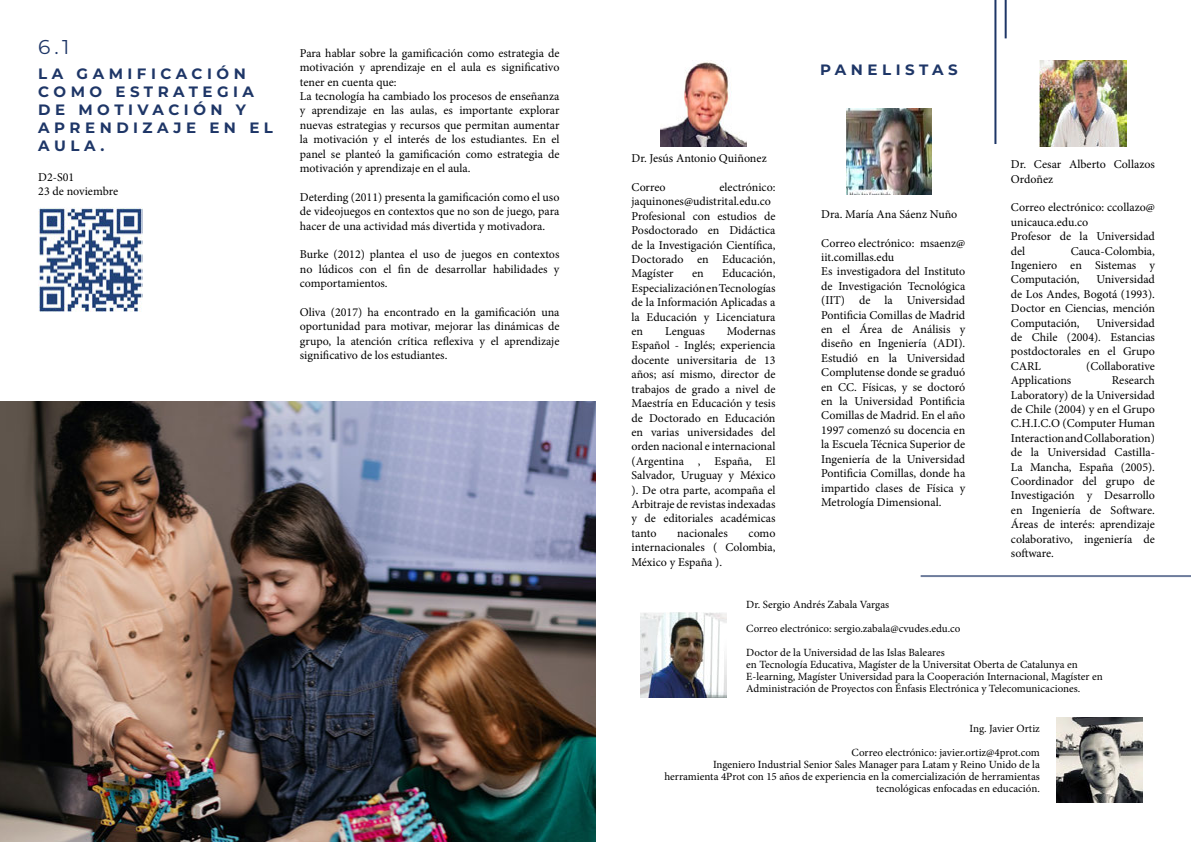
<style>
.page{position:relative;width:1191px;height:842px;background:#fff}
.page>*{position:absolute;margin:0;border:0;box-sizing:border-box;transform-origin:0 0}
.t1{font:20px "Montserrat";color:#1e3667}
.t2{font:700 15px/18px "Montserrat";letter-spacing:.3em;color:#1e3667}
.t3{font:12px/14.4px "Minion Pro";color:#000;text-align:justify}
.t4{font:11px/12px "Minion Pro";color:#000;text-align:right}
</style>
<div class="page">
<img style="left:0;top:401px;width:595px;height:441px">
<img style="left:38px;top:208px;width:104px;height:104px">
<img style="left:661px;top:62px;width:85px;height:84px">
<img style="left:846px;top:109px;width:85px;height:85px">
<img style="left:641px;top:612px;width:85px;height:85px">
<img style="left:1040px;top:61px;width:86px;height:86px">
<img style="left:1056px;top:717px;width:86px;height:86px">
<hr style="left:920px;top:575px;width:271px;height:2px;background:#1e3667">
<hr style="left:994px;top:0;width:2px;height:144px;background:#1e3667">
<hr style="left:1004px;top:0;width:2px;height:38px;background:#1e3667">
<h1 class="t1" style="left:38px;top:33px;width:33px">6.1</h1>
<p class="t2" style="left:38px;top:64px;width:236px">LA GAMIFICACIÓN<br>COMO ESTRATEGIA<br>DE MOTIVACIÓN Y<br>APRENDIZAJE EN EL<br>AULA.</p>
<p class="t3" style="left:38px;top:170px;width:81px">D2-S01<br>23 de noviembre</p>
<p class="t3" style="left:300px;top:46px;width:261px;text-align:left">Para hablar sobre la gamificación como estrategia de motivación y aprendizaje en el aula es significativo tener en cuenta que:<br>La tecnología ha cambiado los procesos de enseñanza y aprendizaje en las aulas, es importante explorar nuevas estrategias y recursos que permitan aumentar la motivación y el interés de los estudiantes. En el panel se planteó la gamificación como estrategia de motivación y aprendizaje en el aula.</p>
<p class="t3" style="left:300px;top:190px;width:261px">Deterding (2011) presenta la gamificación como el uso de videojuegos en contextos que no son de juego, para hacer de una actividad más divertida y motivadora.</p>
<p class="t3" style="left:300px;top:247px;width:261px">Burke (2012) plantea el uso de juegos en contextos no lúdicos con el fin de desarrollar habilidades y comportamientos.</p>
<p class="t3" style="left:300px;top:305px;width:261px">Oliva (2017) ha encontrado en la gamificación una oportunidad para motivar, mejorar las dinámicas de grupo, la atención crítica reflexiva y el aprendizaje significativo de los estudiantes.</p>
<p class="t3" style="left:631px;top:151px;width:137px">Dr. Jesús Antonio Quiñonez</p>
<p class="t3" style="left:631px;top:180px;width:36px">Correo</p>
<p class="t3" style="left:631px;top:180px;width:145px;text-align:left;text-indent:88px">electrónico: jaquinones@udistrital.edu.co<br>Profesional con estudios de<br>Posdoctorado en Didáctica de la Investigación Científica,<br>Doctorado en Educación,<br>Magíster</p>
<p class="t3" style="left:631px;top:266px;width:146px;text-indent:91px">Educación, Especialización en Tecnologías de la Información Aplicadas a la Educación y Licenciatura en</p>
<p class="t3" style="left:692px;top:266px;width:13px">en</p>
<p class="t3" style="left:631px;top:324px;width:146px;text-indent:95px">Modernas Español - Inglés; experiencia docente universitaria de 13 años; así mismo, director de trabajos de grado a nivel de Maestría en Educación y tesis de Doctorado en Educación en varias universidades del orden nacional e internacional (Argentina , España, El Salvador, Uruguay y México ). De otra parte, acompaña el Arbitraje de revistas indexadas y de editoriales académicas tanto</p>
<p class="t3" style="left:665px;top:324px;width:41px">Lenguas</p>
<p class="t3" style="left:677px;top:526px;width:52px">nacionales</p>
<p class="t3" style="left:631px;top:526px;width:146px;text-indent:117px">como internacionales ( Colombia, México y España ).</p>
<p class="t2" style="left:820px;top:61px;width:139px">PANELISTAS</p>
<p class="t3" style="left:821px;top:207px;width:138px">Dra. María Ana Sáenz Nuño</p>
<p class="t3" style="left:821px;top:236px;width:146px;text-align:left">Correo electrónico: msaenz@ iit.comillas.edu<br>Es investigadora del Instituto de Investigación Tecnológica (IIT) de la Universidad<br>Pontificia Comillas de Madrid en el Área de Análisis y diseño en Ingeniería (ADI).<br>Estudió en la Universidad<br>Complutense donde se graduó en CC. Físicas, y se doctoró en la Universidad Pontificia<br>Comillas de Madrid. En el año<br>1997 comenzó su docencia en la Escuela Técnica Superior de<br>Ingeniería de la Universidad<br>Pontificia Comillas, donde ha impartido clases de Física y<br>Metrología Dimensional.</p>
<p class="t3" style="left:1011px;top:157px;width:145px">Dr. Cesar Alberto Collazos<br>Ordoñez</p>
<p class="t3" style="left:1011px;top:200px;width:145px;text-align:left">Correo electrónico: ccollazo@ unicauca.edu.co<br>Profesor de la Universidad del</p>
<p class="t3" style="left:1011px;top:244px;width:145px;text-indent:60px">Cauca-Colombia, Ingeniero en Sistemas y Computación,</p>
<p class="t3" style="left:1011px;top:272px;width:146px;text-indent:85px">Universidad de Los Andes, Bogotá (1993).<br>Doctor en Ciencias, mención Computación,</p>
<p class="t3" style="left:1011px;top:316px;width:146px;text-indent:85px">Universidad de Chile (2004). Estancias postdoctorales en el Grupo CARL</p>
<p class="t3" style="left:1086px;top:359px;width:70px">(Collaborative</p>
<p class="t3" style="left:1011px;top:373px;width:62px">Applications</p>
<p class="t3" style="left:1011px;top:373px;width:146px;text-indent:101px">Research Laboratory) de la Universidad de Chile (2004) y en el Grupo C.H.I.C.O (Computer Human Interaction and Collaboration) de la Universidad Castilla-La Mancha, España (2005).<br>Coordinador del grupo de Investigación y Desarrollo en Ingeniería de Software.<br>Áreas de interés: aprendizaje colaborativo, ingeniería de software.</p>
<p class="t4" style="left:746px;top:593px;width:216px;line-height:24px;text-align:left">Dr. Sergio Andrés Zabala Vargas<br>Correo electrónico: sergio.zabala@cvudes.edu.co<br>Doctor de la Universidad de las Islas Baleares</p>
<p class="t4" style="left:746px;top:659px;width:358px;text-align:left">en Tecnología Educativa, Magíster de la Universitat Oberta de Catalunya en<br>E-learning, Magíster Universidad para la Cooperación Internacional, Magíster en<br>Administración de Proyectos con Énfasis Electrónica y Telecomunicaciones.</p>
<p class="t4" style="left:851px;top:717px;width:190px;line-height:24px">Ing. Javier Ortiz<br>Correo electrónico: javier.ortiz@4prot.com</p>
<p class="t4" style="left:664px;top:759px;width:377px">Ingeniero Industrial Senior Sales Manager para Latam y Reino Unido de la herramienta 4Prot con 15 años de experiencia en la comercialización de herramientas tecnológicas enfocadas en educación.</p>
</div>
